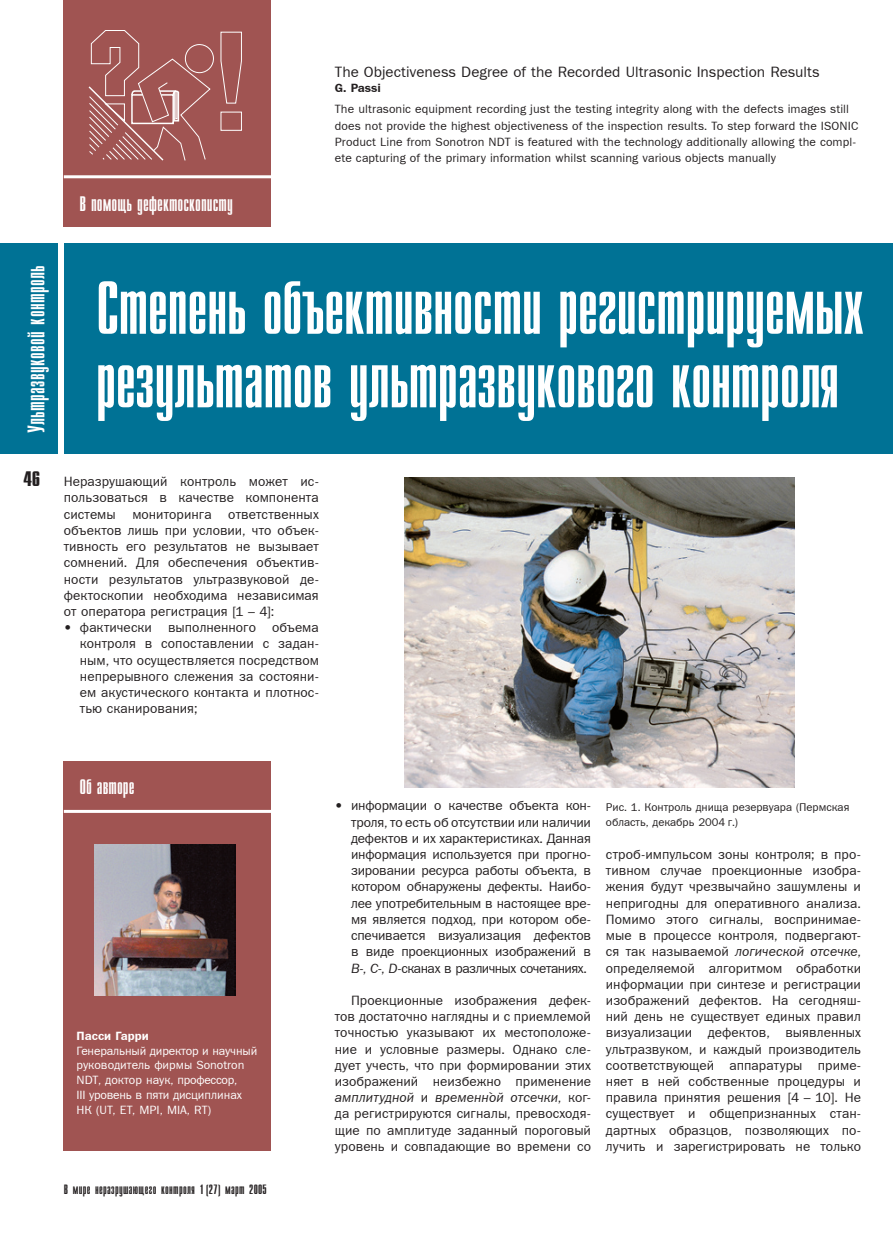
<style>
.page{position:relative;width:893px;height:1238px;background:#fff}
.page>*{position:absolute;margin:0;border:0;box-sizing:border-box;transform-origin:0 0}
._21_headline_50compa{font:75px/73.5px "Compact C";letter-spacing:-.015em;color:#fff}
.S_white_compact{font:24px "Compact C";letter-spacing:.015em;color:#fff}
.S_white_compact-2{font:21px "Compact C";color:#fff}
.S_black_page_number{font:700 21px "Compact C";color:#231f20}
._32_eng_abstract_hea{font:15px "Franklin Gothic Book C";color:#231f20}
._11_body{font:13.5px/16.2px "Franklin Gothic Book C";letter-spacing:.005em;color:#231f20;text-align:justify}
._11_body_hanging{font:13.5px/16.2px "Franklin Gothic Book C";letter-spacing:-.005em;color:#231f20;text-align:justify}
._11_body_first_para{font:13.5px/16.2px "Franklin Gothic Book C";letter-spacing:.005em;color:#231f20;text-align:justify}
.S_black_bottom{font:13.5px "Compact C";letter-spacing:.02em;color:#231f20}
._32_eng_abstract_bod{font:12px/16.2px "Franklin Gothic Book C";letter-spacing:.01em;color:#231f20}
._42_author_about_8fr{font:12px/14.7px "Franklin Gothic Book C";letter-spacing:-.01em;color:#fff}
._41_author_name_8fra{font:12px "Franklin Gothic Demi C";color:#fff}
._41_author_name_8fra-2{font:12px "Franklin Gothic Demi C";color:#231f20}
._13_caption_7_5frank{font:11.25px/15px "Franklin Gothic Book C";color:#231f20}
.s1{font-style:italic}
</style>
<div class="page">
<div style="left:64px;top:0;width:207px;height:227px;background:#a05452"></div>
<hr style="left:64px;top:175px;width:207px;height:3px;background:#fff">
<svg style="left:88px;top:30px;width:154px;height:131px"></svg>
<div style="left:0;top:243px;width:893px;height:211px;background:#007295"></div>
<div style="left:64px;top:761px;width:207px;height:389px;background:#a05452"></div>
<hr style="left:64px;top:809px;width:207px;height:3px;background:#fff">
<div style="left:59px;top:240px;width:5px;height:229px;background:#fff"></div>
<img style="left:405px;top:477px;width:389px;height:310px">
<img style="left:95px;top:844px;width:140px;height:151px">
<p class="S_white_compact-2" style="left:79px;top:193px;width:155px">В помощь дефектоскописту</p>
<p class="_32_eng_abstract_hea" style="left:335px;top:63px;width:486px">The Objectiveness Degree of the Recorded Ultrasonic Inspection Results</p>
<p class="_41_author_name_8fra-2" style="left:335px;top:81px;width:48px">G. Passi</p>
<p class="_32_eng_abstract_bod" style="left:335px;top:101px;width:525px">The ultrasonic equipment recording just the testing integrity along with the defects images still does not provide the highest objectiveness of the inspection results. To step forward the ISONIC Product Line from Sonotron NDT is featured with the technology additionally allowing the compl&shy;ete capturing of the primary information whilst scanning various objects manually</p>
<p class="S_white_compact" style="left:24px;top:433px;width:169px;rotate:-90deg">Ультразвуковой контроль</p>
<p class="_21_headline_50compa" style="left:96px;top:274px;width:770px">Степень объективности регистрируемых результатов ультразвукового контроля</p>
<p class="S_black_page_number" style="left:23px;top:469px;width:19px">46</p>
<p class="_11_body_first_para" style="left:64px;top:473px;width:257px">Неразрушающий контроль может ис&shy;пользоваться в качестве компонента системы мониторинга ответственных объектов лишь при условии, что объек&shy;тивность его результатов не вызывает сомнений. Для обеспечения объектив&shy;ности результатов ультразвуковой де&shy;фектоскопии необходима независимая от оператора регистрация [1 – 4]:</p>
<p class="_11_body_hanging" style="left:80px;top:619px;width:240px;text-indent:-16px">• фактически выполненного объема контроля в сопоставлении с задан&shy;ным, что осуществляется посредством непрерывного слежения за состояни&shy;ем акустического контакта и плотнос&shy;тью сканирования;</p>
<p class="S_white_compact-2" style="left:79px;top:776px;width:57px">Об авторе</p>
<p class="_41_author_name_8fra" style="left:77px;top:1029px;width:74px">Пасси Гарри</p>
<p class="_42_author_about_8fr" style="left:77px;top:1043px;width:182px">Генеральный директор и научный руководитель фирмы Sonotron<br>NDT, доктор наук, профессор,<br>III уровень в пяти дисциплинах<br>НК (UT, ET, MPI, MIA, RT)</p>
<p class="S_black_bottom" style="left:64px;top:1182px;width:205px">В мире неразрушающего контроля 1 (27) март 2005</p>
<p class="_11_body_hanging" style="left:351px;top:797px;width:241px;text-indent:-16px">• информации о качестве объекта кон&shy;троля, то есть об отсутствии или наличии дефектов и их характеристиках. Данная информация используется при прогно&shy;зировании ресурса работы объекта, в котором обнаружены дефекты. Наибо&shy;лее употребительным в настоящее вре&shy;мя является подход, при котором обе&shy;спечивается визуализация дефектов в виде проекционных изображений в <span class="s1">B</span>-, <span class="s1">C</span>-, <span class="s1">D</span>-сканах в различных сочетаниях.</p>
<p class="_11_body" style="left:335px;top:992px;width:258px;text-indent:16px">Проекционные изображения дефек&shy;тов достаточно наглядны и с приемлемой точностью указывают их местоположе&shy;ние и условные размеры. Однако сле&shy;дует учесть, что при формировании этих изображений неизбежно применение <span class="s1">амплитудной</span> и <span class="s1">временн`ой отсечки</span>, ког&shy;да регистрируются сигналы, превосходя&shy;щие по амплитуде заданный пороговый уровень и совпадающие во времени со</p>
<p class="_13_caption_7_5frank" style="left:606px;top:799px;width:245px">Рис. 1. Контроль днища резервуара (Пермская область, декабрь 2004 г.)</p>
<p class="_11_body" style="left:606px;top:846px;width:257px">строб-импульсом зоны контроля; в про&shy;тивном случае проекционные изобра&shy;жения будут чрезвычайно зашумлены и непригодны для оперативного анализа.<br>Помимо этого сигналы, воспринимае&shy;мые в процессе контроля, подвергают&shy;ся так называемой <span class="s1">логической отсечке</span>, определяемой алгоритмом обработки информации при синтезе и регистрации изображений дефектов. На сегодняш&shy;ний день не существует единых правил визуализации дефектов, выявленных ультразвуком, и каждый производитель соответствующей аппаратуры приме&shy;няет в ней собственные процедуры и правила принятия решения [4 – 10]. Не существует и общепризнанных стан&shy;дартных образцов, позволяющих по&shy;лучить и зарегистрировать не только</p>
</div>
